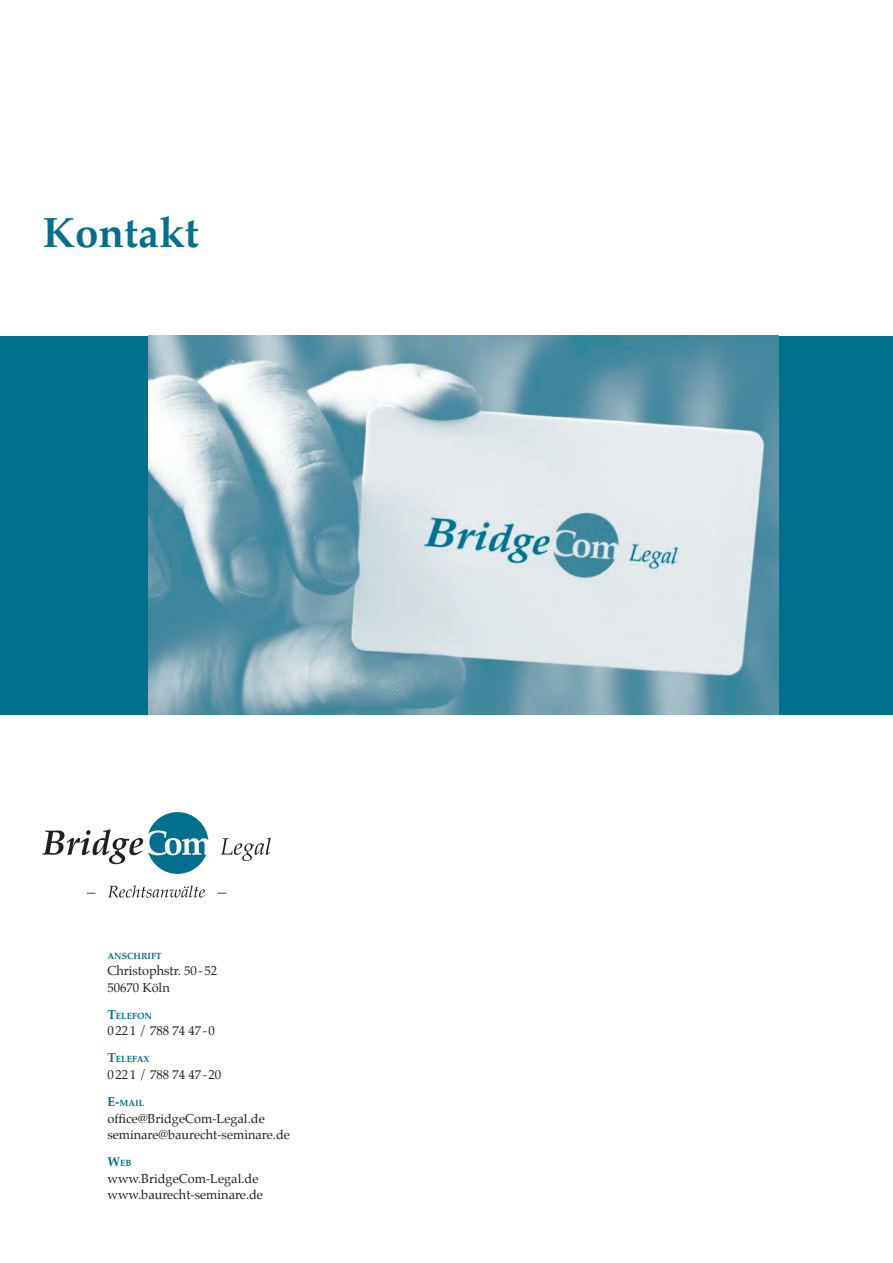
<style>
.page{position:relative;width:893px;height:1263px;background:#fff}
.page>*{position:absolute;margin:0;border:0;box-sizing:border-box;transform-origin:0 0}
.t1{font:700 42px "Palatino";color:#00708e}
.t2{font:12.75px/16.5px "Palatino";color:#231f20}
.t3{font:700 8.85px "Palatino";color:#00708e}
.s1{font-size:12.75px}
</style>
<div class="page">
<div style="left:0;top:336px;width:149px;height:378px;background:#00708e"></div>
<div style="left:778px;top:336px;width:115px;height:378px;background:#00708e"></div>
<img style="left:149px;top:336px;width:629px;height:378px">
<svg style="left:221px;top:837px;width:50px;height:24px"></svg>
<svg style="left:43px;top:812px;width:165px;height:62px"></svg>
<svg style="left:108px;top:885px;width:97px;height:13px"></svg>
<h1 class="t1" style="left:43px;top:197px;width:158px">Kontakt</h1>
<p class="t3" style="left:107px;top:948px;width:56px">ANSCHRIFT</p>
<p class="t2" style="left:107px;top:962px;width:111px">Christophstr. 50 - 52<br>50670 Köln</p>
<p class="t3" style="left:107px;top:1008px;width:46px"><span class="s1">T</span>ELEFON</p>
<p class="t2" style="left:107px;top:1023px;width:109px">0 22 1 / 788 74 47 - 0</p>
<p class="t3" style="left:107px;top:1052px;width:44px"><span class="s1">T</span>ELEFAX</p>
<p class="t2" style="left:107px;top:1066px;width:115px">0 22 1 / 788 74 47 - 20</p>
<p class="t3" style="left:107px;top:1095px;width:38px"><span class="s1">E-</span>MAIL</p>
<p class="t2" style="left:107px;top:1110px;width:184px">office@BridgeCom-Legal.de seminare@baurecht-seminare.de</p>
<p class="t3" style="left:107px;top:1155px;width:26px"><span class="s1">W</span>EB</p>
<p class="t2" style="left:107px;top:1170px;width:157px">www.BridgeCom-Legal.de www.baurecht-seminare.de</p>
</div>
